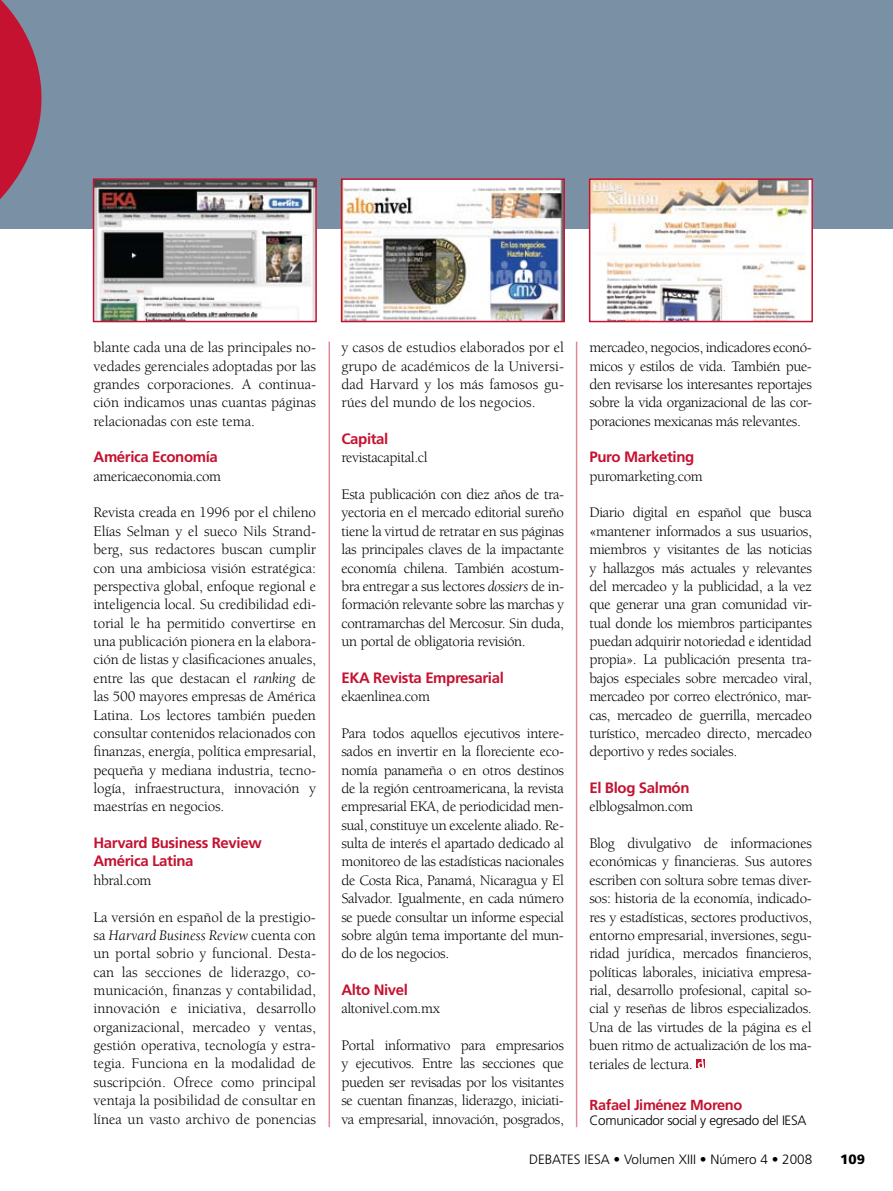
<style>
.page{position:relative;width:893px;height:1191px;background:#fff}
.page>*{position:absolute;margin:0;border:0;box-sizing:border-box;transform-origin:0 0}
.t1{font:15px/18.3px "Berkeley";letter-spacing:-.025em;color:#000;text-align:justify}
.t2{font:700 15px/18.3px "Frutiger";letter-spacing:-.025em;color:#c41230}
.t3{font:700 14.55px "Frutiger";letter-spacing:-.025em;color:#c41230}
.t4{font:300 13.5px "Frutiger";color:#000}
.t5{font:300 13.5px "Frutiger";letter-spacing:-.025em;color:#000}
.t6{font:900 13.5px "Frutiger";color:#000}
.s1{font-style:italic}
</style>
<div class="page">
<div style="left:0;top:0;width:893px;height:229px;background:#7a91a5"></div>
<svg style="left:0;top:0;width:42px;height:199px"></svg>
<svg style="left:696px;top:1059px;width:9px;height:9px"></svg>
<svg style="left:698px;top:1059px;width:6px;height:9px"></svg>
<img style="left:96px;top:181px;width:218px;height:138px">
<div style="left:93px;top:178px;width:224px;height:144px;border:2px solid #c41230"></div>
<img style="left:344px;top:181px;width:218px;height:138px">
<div style="left:341px;top:178px;width:224px;height:144px;border:2px solid #c41230"></div>
<img style="left:592px;top:181px;width:218px;height:138px">
<div style="left:589px;top:178px;width:224px;height:144px;border:2px solid #c41230"></div>
<hr style="left:329px;top:342px;width:1px;height:785px;background:#c41230">
<hr style="left:576px;top:342px;width:1px;height:785px;background:#c41230">
<p class="t1" style="left:94px;top:339px;width:224px">blante cada una de las principales no&shy;vedades gerenciales adoptadas por las grandes corporaciones. A continua&shy;ción indicamos unas cuantas páginas relacionadas con este tema.</p>
<p class="t2" style="left:94px;top:448px;width:126px">América Economía</p>
<p class="t1" style="left:94px;top:467px;width:129px">americaeconomia.com</p>
<p class="t1" style="left:93px;top:504px;width:224px">Revista creada en 1996 por el chileno Elías Selman y el sueco Nils Strand&shy;berg, sus redactores buscan cumplir con una ambiciosa visión estratégica: perspectiva global, enfoque regional e inteligencia local. Su credibilidad edi&shy;torial le ha permitido convertirse en una publicación pionera en la elabora&shy;ción de listas y clasificaciones anuales, entre las que destacan el <span class="s1">ranking</span> de las 500 mayores empresas de América Latina. Los lectores también pueden consultar contenidos relacionados con finanzas, energía, política empresarial, pequeña y mediana industria, tecno&shy;logía, infraestructura, innovación y maestrías en negocios.</p>
<p class="t2" style="left:93px;top:833px;width:170px">Harvard Business Review<br>América Latina</p>
<p class="t1" style="left:93px;top:871px;width:60px">hbral.com</p>
<p class="t1" style="left:93px;top:908px;width:224px">La versión en español de la prestigio&shy;sa <span class="s1">Harvard Business Review</span> cuenta con un portal sobrio y funcional. Desta&shy;can las secciones de liderazgo, co&shy;municación, finanzas y contabilidad, innovación e iniciativa, desarrollo organizacional, mercadeo y ventas, gestión operativa, tecnología y estra&shy;tegia. Funciona en la modalidad de suscripción. Ofrece como principal ventaja la posibilidad de consultar en línea un vasto archivo de ponencias</p>
<p class="t1" style="left:341px;top:339px;width:224px">y casos de estudios elaborados por el grupo de académicos de la Universi&shy;dad Harvard y los más famosos gu&shy;rúes del mundo de los negocios.</p>
<p class="t2" style="left:341px;top:429px;width:48px">Capital</p>
<p class="t1" style="left:341px;top:449px;width:88px">revistacapital.cl</p>
<p class="t1" style="left:341px;top:485px;width:224px">Esta publicación con diez años de tra&shy;yectoria en el mercado editorial sureño tiene la virtud de retratar en sus páginas las principales claves de la impactante economía chilena. También acostum&shy;bra entregar a sus lectores <span class="s1">dossiers</span> de in&shy;formación relevante sobre las marchas y contramarchas del Mercosur. Sin duda, un portal de obligatoria revisión.</p>
<p class="t2" style="left:341px;top:668px;width:164px">EKA Revista Empresarial</p>
<p class="t1" style="left:341px;top:687px;width:90px">ekaenlinea.com</p>
<p class="t1" style="left:341px;top:724px;width:224px">Para todos aquellos ejecutivos intere&shy;sados en invertir en la floreciente eco&shy;nomía panameña o en otros destinos de la región centroamericana, la revista empresarial EKA, de periodicidad men&shy;sual, constituye un excelente aliado. Re&shy;sulta de interés el apartado dedicado al monitoreo de las estadísticas nacionales de Costa Rica, Panamá, Nicaragua y El Salvador. Igualmente, en cada número se puede consultar un informe especial sobre algún tema importante del mun&shy;do de los negocios.</p>
<p class="t2" style="left:341px;top:980px;width:68px">Alto Nivel</p>
<p class="t1" style="left:341px;top:999px;width:100px">altonivel.com.mx</p>
<p class="t1" style="left:341px;top:1036px;width:224px">Portal informativo para empresarios y ejecutivos. Entre las secciones que pueden ser revisadas por los visitantes se cuentan finanzas, liderazgo, iniciati&shy;va empresarial, innovación, posgrados,</p>
<p class="t1" style="left:589px;top:339px;width:224px">mercadeo, negocios, indicadores econó&shy;micos y estilos de vida. También pue&shy;den revisarse los interesantes reportajes sobre la vida organizacional de las cor&shy;poraciones mexicanas más relevantes.</p>
<p class="t2" style="left:589px;top:448px;width:106px">Puro Marketing</p>
<p class="t1" style="left:589px;top:467px;width:115px">puromarketing.com</p>
<p class="t1" style="left:589px;top:504px;width:224px">Diario digital en español que busca «mantener informados a sus usuarios, miembros y visitantes de las noticias y hallazgos más actuales y relevantes del mercadeo y la publicidad, a la vez que generar una gran comunidad vir&shy;tual donde los miembros participantes puedan adquirir notoriedad e identidad propia». La publicación presenta tra&shy;bajos especiales sobre mercadeo viral, mercadeo por correo electrónico, mar&shy;cas, mercadeo de guerrilla, mercadeo turístico, mercadeo directo, mercadeo deportivo y redes sociales.</p>
<p class="t2" style="left:589px;top:778px;width:102px">El Blog Salmón</p>
<p class="t1" style="left:589px;top:798px;width:105px">elblogsalmon.com</p>
<p class="t1" style="left:589px;top:834px;width:224px">Blog divulgativo de informaciones económicas y financieras. Sus autores escriben con soltura sobre temas diver&shy;sos: historia de la economía, indicado&shy;res y estadísticas, sectores productivos, entorno empresarial, inversiones, segu&shy;ridad jurídica, mercados financieros, políticas laborales, iniciativa empresa&shy;rial, desarrollo profesional, capital so&shy;cial y reseñas de libros especializados.<br>Una de las virtudes de la página es el buen ritmo de actualización de los ma&shy;teriales de lectura.</p>
<p class="t3" style="left:590px;top:1096px;width:154px">Rafael Jiménez Moreno</p>
<p class="t5" style="left:590px;top:1112px;width:218px">Comunicador social y egresado del IESA</p>
<p class="t4" style="left:529px;top:1152px;width:285px">DEBATES IESA • Volumen XIII • Número 4 • 2008</p>
<p class="t6" style="left:840px;top:1151px;width:26px">109</p>
</div>
